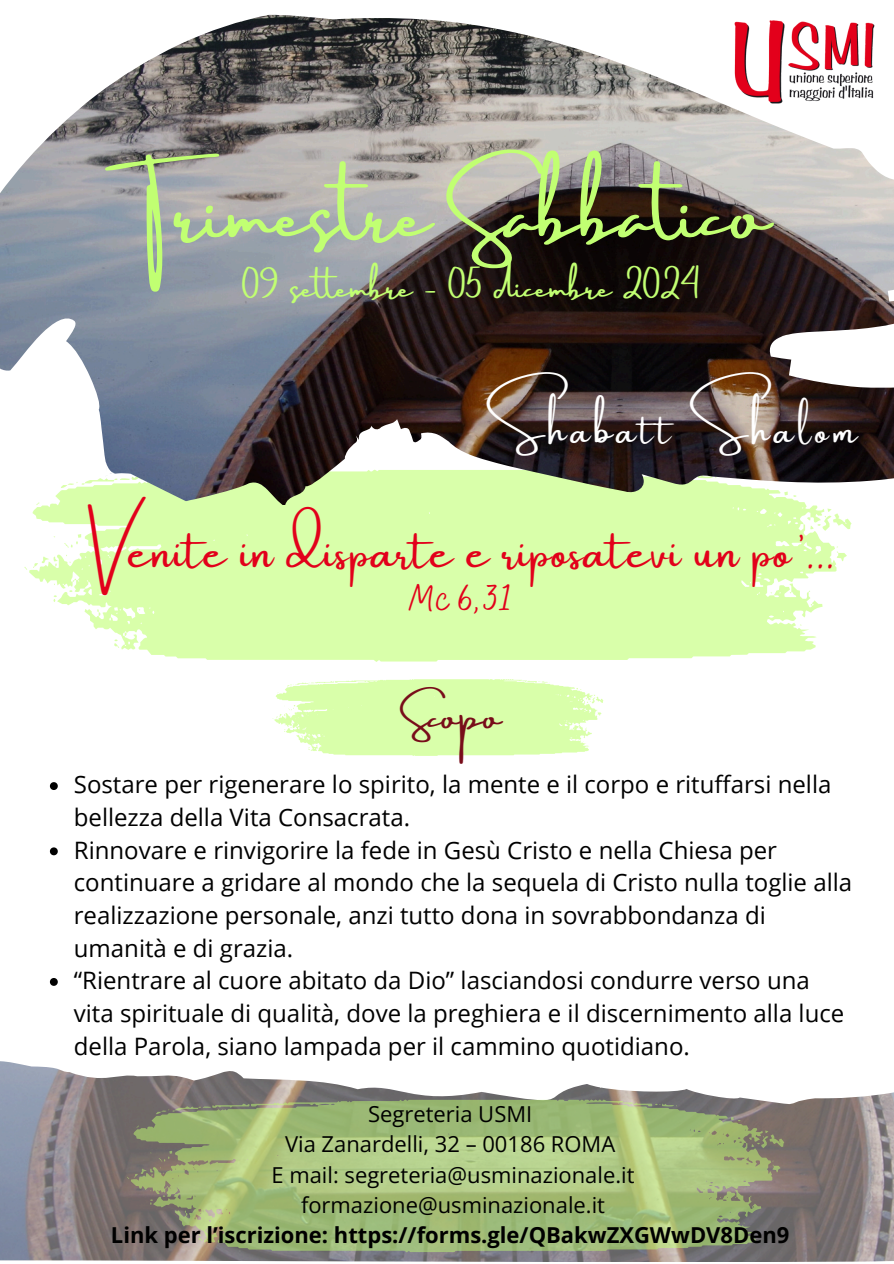
<style>
.page{position:relative;width:894px;height:1264px;background:#fff}
.page>*{position:absolute;margin:0;border:0;box-sizing:border-box;transform-origin:0 0}
.t1{font:74.85px "Amsterdam Three";color:#c1ff72}
.t2{font:48.15px "Amsterdam One";letter-spacing:.015em;color:#e2001b}
.t3{font:37.35px "Bakerie Smooth";color:#e2001b}
.t4{font:37.05px "Amsterdam One";letter-spacing:.12em;color:#fff}
.t5{font:34.95px "Amsterdam Three";color:#780d1a}
.t6{font:29.85px "Amsterdam Three";color:#c1ff72}
.t7{font:24px/32.7px "Open Sans";color:#000}
.t8{font:21.9px "Open Sans";color:#000}
.t9{font:700 21.9px "Open Sans";color:#000}
</style>
<div class="page">
<svg style="left:29px;top:504px;width:807px;height:157px;background:#ddffb3"></svg>
<svg style="left:97px;top:609px;width:3px;height:7px"></svg>
<svg style="left:53px;top:595px;width:4px;height:7px"></svg>
<svg style="left:806px;top:508px;width:45px;height:23px"></svg>
<svg style="left:64px;top:534px;width:17px;height:14px"></svg>
<svg style="left:836px;top:546px;width:10px;height:15px"></svg>
<svg style="left:66px;top:554px;width:5px;height:9px"></svg>
<svg style="left:24px;top:556px;width:34px;height:14px"></svg>
<svg style="left:73px;top:578px;width:3px;height:4px"></svg>
<svg style="left:114px;top:639px;width:5px;height:9px"></svg>
<img style="left:0;top:15px;width:893px;height:489px">
<img style="left:0;top:1061px;width:893px;height:200px">
<svg style="left:272px;top:679px;width:331px;height:77px;background:#dfffb8"></svg>
<svg style="left:131px;top:1099px;width:641px;height:153px;background:#a0b67a"></svg>
<svg style="left:730px;top:1116px;width:10px;height:5px"></svg>
<svg style="left:184px;top:1210px;width:3px;height:5px"></svg>
<svg style="left:150px;top:1199px;width:3px;height:5px"></svg>
<svg style="left:623px;top:1102px;width:53px;height:4px"></svg>
<svg style="left:156px;top:1103px;width:94px;height:11px"></svg>
<svg style="left:748px;top:1130px;width:36px;height:18px"></svg>
<svg style="left:772px;top:1160px;width:8px;height:12px"></svg>
<svg style="left:127px;top:1150px;width:45px;height:29px"></svg>
<svg style="left:198px;top:1229px;width:10px;height:12px"></svg>
<img style="left:730px;top:15px;width:148px;height:94px">
<svg style="left:50px;top:782px;width:8px;height:8px"></svg>
<svg style="left:50px;top:847px;width:8px;height:8px"></svg>
<svg style="left:50px;top:978px;width:8px;height:7px"></svg>
<h3 class="t1" style="left:143px;top:172px;width:628px">Trimestre Sabbatico</h3>
<h3 class="t6" style="left:242px;top:271px;width:459px">09 settembre - 05 dicembre 2024</h3>
<h2 class="t4" style="left:485px;top:411px;width:373px">Shabatt Shalom</h2>
<p class="t2" style="left:87px;top:525px;width:749px">Venite in disparte e riposatevi un po’...</p>
<p class="t3" style="left:409px;top:575px;width:106px">Mc 6,31</p>
<p class="t5" style="left:406px;top:697px;width:96px">Scopo</p>
<h1 class="t7" style="left:74px;top:767px;width:758px">Sostare per rigenerare lo spirito, la mente e il corpo e rituffarsi nella bellezza della Vita Consacrata.</h1>
<p class="t7" style="left:74px;top:833px;width:779px">Rinnovare e rinvigorire la fede in Gesù Cristo e nella Chiesa per continuare a gridare al mondo che la sequela di Cristo nulla toglie alla realizzazione personale, anzi tutto dona in sovrabbondanza di umanità e di grazia.</p>
<h2 class="t7" style="left:74px;top:963px;width:771px">“Rientrare al cuore abitato da Dio” lasciandosi condurre verso una vita spirituale di qualità, dove la preghiera e il discernimento alla luce della Parola, siano lampada per il cammino quotidiano.</h2>
<p class="t8" style="left:368px;top:1098px;width:166px">Segreteria USMI</p>
<p class="t8" style="left:285px;top:1128px;width:331px">Via Zanardelli, 32 – 00186 ROMA</p>
<p class="t8" style="left:271px;top:1159px;width:364px">E mail: segreteria@usminazionale.it</p>
<p class="t8" style="left:301px;top:1189px;width:305px">formazione@usminazionale.it</p>
<p class="t9" style="left:111px;top:1219px;width:679px">Link per l’iscrizione: https://forms.gle/QBakwZXGWwDV8Den9</p>
</div>
